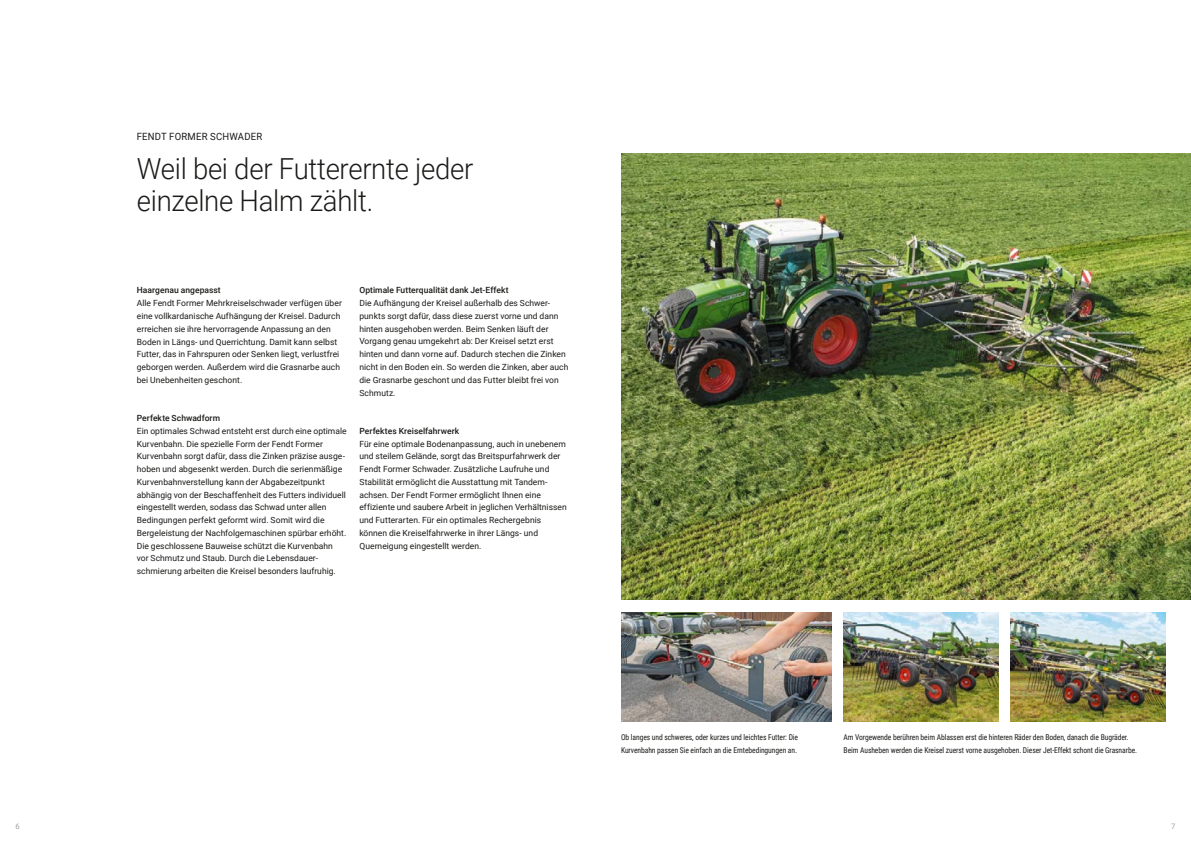
<style>
.page{position:relative;width:1191px;height:842px;background:#fff}
.page>*{position:absolute;margin:0;border:0;box-sizing:border-box;transform-origin:0 0}
.t1{font:300 29px/32px "Roboto";letter-spacing:-.01em;color:#1a1a18;scale:.95 1}
.t2{font:10px "Roboto";letter-spacing:.025em;color:#1a1a18;scale:.95 1}
.t3{font:8.5px/12.8px "Roboto";letter-spacing:.005em;color:#1a1a18}
.t4{font:500 8.5px "Roboto";letter-spacing:.005em;color:#1a1a18}
.t5{font:8px/12.8px "Roboto Condensed";letter-spacing:-.01em;color:#1a1a18;scale:.95 1}
.t6{font:7.5px "Roboto";color:#9f9f9e}
</style>
<div class="page">
<img style="left:621px;top:153px;width:570px;height:447px">
<img style="left:621px;top:612px;width:210px;height:109px">
<img style="left:1011px;top:612px;width:154px;height:109px">
<img style="left:843px;top:612px;width:155px;height:109px">
<p class="t6" style="left:15px;top:821px;width:6px">6</p>
<p class="t2" style="left:137px;top:130px;width:134px">FENDT FORMER SCHWADER</p>
<h1 class="t1" style="left:137px;top:151px;width:356px">Weil bei der Futterernte jeder einzelne Halm zählt.</h1>
<p class="t4" style="left:137px;top:284px;width:85px">Haargenau angepasst</p>
<p class="t3" style="left:137px;top:296px;width:207px">Alle Fendt Former Mehrkreiselschwader verfügen über eine vollkardanische Aufhängung der Kreisel. Dadurch erreichen sie ihre hervorragende Anpassung an den Boden in Längs</p>
<p class="t3" style="left:137px;top:335px;width:205px;text-indent:63px">und Querrichtung. Damit kann selbst Futter, das in Fahrspuren oder Senken liegt, verlustfrei geborgen werden. Außerdem wird die Grasnarbe auch bei Unebenheiten geschont.</p>
<p class="t4" style="left:137px;top:412px;width:85px">Perfekte Schwadform</p>
<p class="t3" style="left:137px;top:424px;width:211px">Ein optimales Schwad entsteht erst durch eine optimale Kurvenbahn. Die spezielle Form der Fendt Former Kurvenbahn sorgt dafür, dass die Zinken präzise ausge&shy;hoben und abgesenkt werden. Durch die serienmäßige Kurvenbahnverstellung kann der Abgabezeitpunkt abhängig von der Beschaffenheit des Futters individuell eingestellt werden, sodass das Schwad unter allen Bedingungen perfekt geformt wird. Somit wird die Bergeleistung der Nachfolgemaschinen spürbar erhöht.<br>Die geschlossene Bauweise schützt die Kurvenbahn vor Schmutz und Staub. Durch die Lebensdauer&shy;schmierung arbeiten die Kreisel besonders laufruhig.</p>
<p class="t4" style="left:359px;top:284px;width:151px">Optimale Futterqualität dank Jet-Effekt</p>
<p class="t3" style="left:359px;top:296px;width:210px">Die Aufhängung der Kreisel außerhalb des Schwer&shy;punkts sorgt dafür, dass diese zuerst vorne und dann hinten ausgehoben werden. Beim Senken läuft der Vorgang genau umgekehrt ab: Der Kreisel setzt erst hinten und dann vorne auf. Dadurch stechen die Zinken nicht in den Boden ein. So werden die Zinken, aber auch die Grasnarbe geschont und das Futter bleibt frei von Schmutz.</p>
<p class="t4" style="left:359px;top:425px;width:101px">Perfektes Kreiselfahrwerk</p>
<p class="t3" style="left:359px;top:437px;width:209px">Für eine optimale Bodenanpassung, auch in unebenem und steilem Gelände, sorgt das Breitspurfahrwerk der Fendt Former Schwader. Zusätzliche Laufruhe und Stabilität ermöglicht die Ausstattung mit Tandem&shy;achsen. Der Fendt Former ermöglicht Ihnen eine effiziente und saubere Arbeit in jeglichen Verhältnissen und Futterarten. Für ein optimales Rechergebnis können die Kreiselfahrwerke in ihrer Längs</p>
<p class="t3" style="left:524px;top:526px;width:16px">und</p>
<p class="t3" style="left:359px;top:539px;width:124px">Querneigung eingestellt werden.</p>
<p class="t5" style="left:621px;top:730px;width:188px">Ob langes und schweres, oder kurzes und leichtes Futter: Die<br>Kurvenbahn passen Sie einfach an die Erntebedingungen an.</p>
<p class="t5" style="left:843px;top:730px;width:310px">Am Vorgewende berühren beim Ablassen erst die hinteren Räder den Boden, danach die Bugräder.<br>Beim Ausheben werden die Kreisel zuerst vorne ausgehoben. Dieser Jet-Effekt schont die Grasnarbe.</p>
<p class="t6" style="left:1171px;top:821px;width:6px">7</p>
</div>
